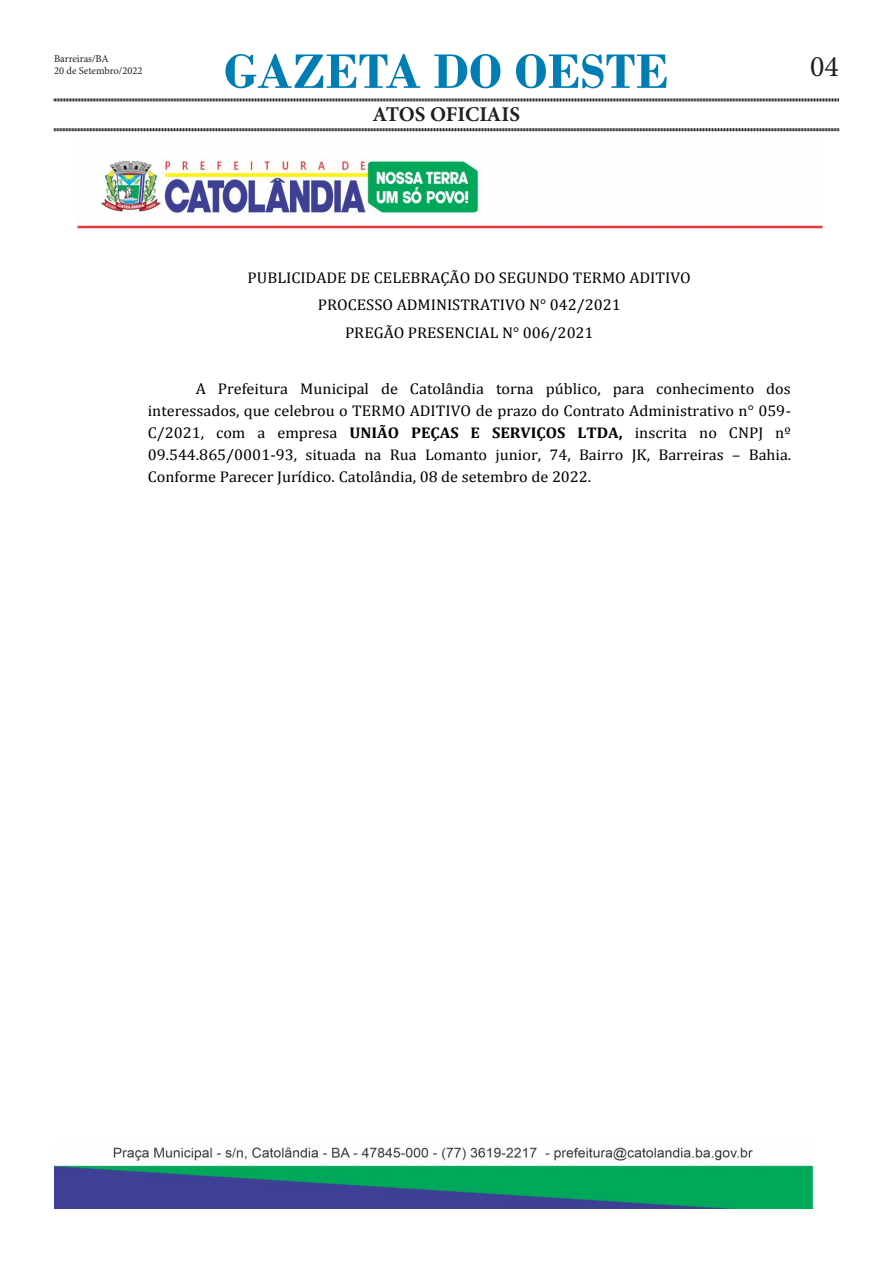
<style>
.page{position:relative;width:893px;height:1263px;background:#fff}
.page>*{position:absolute;margin:0;border:0;box-sizing:border-box;transform-origin:0 0}
.t1{font:700 51px "Bodoni";color:#007eb4}
.t2{font:30px "Minion Pro";color:#231f20}
.t3{font:700 21px "Minion Pro";letter-spacing:-.005em;color:#231f20}
.t4{font:15.6px/22px "Cambria";color:#000;text-align:center;scale:1.05 1}
.t5{font:10.5px "Minion Pro";color:#231f20}
.s1{font-weight:700}
</style>
<div class="page">
<svg style="left:54px;top:98px;width:785px;height:4px;background:#908e8e"></svg>
<svg style="left:54px;top:128px;width:785px;height:4px;background:#908e8e"></svg>
<img style="left:77px;top:159px;width:745px;height:71px">
<img style="left:55px;top:1147px;width:758px;height:62px">
<p class="t1" style="left:224px;top:41px;width:446px">GAZETA DO OESTE</p>
<p class="t3" style="left:373px;top:100px;width:149px">ATOS OFICIAIS</p>
<p class="t5" style="left:54px;top:51px;width:56px">Barreiras/BA</p>
<p class="t5" style="left:54px;top:64px;width:90px">20 de Setembro/2022</p>
<p class="t2" style="left:810px;top:46px;width:30px">04</p>
<p class="t4" style="left:248px;top:264px;width:424px;line-height:27.5px">PUBLICIDADE DE CELEBRAÇÃO DO SEGUNDO TERMO ADITIVO<br>PROCESSO ADMINISTRATIVO N° 042/2021<br>PREGÃO PRESENCIAL N° 006/2021</p>
<p class="t4" style="left:148px;top:377px;width:614px;text-align:justify;text-indent:48px">A Prefeitura Municipal de Catolândia torna público, para conhecimento dos interessados, que celebrou o TERMO ADITIVO de prazo do Contrato Administrativo n° 059- C/2021, com a empresa <span class="s1">UNIÃO PEÇAS E SERVIÇOS LTDA,</span> inscrita no CNPJ nº 09.544.865/0001-93, situada na Rua Lomanto junior, 74, Bairro JK, Barreiras – Bahia.<br>Conforme Parecer Jurídico. Catolândia, 08 de setembro de 2022.</p>
</div>
